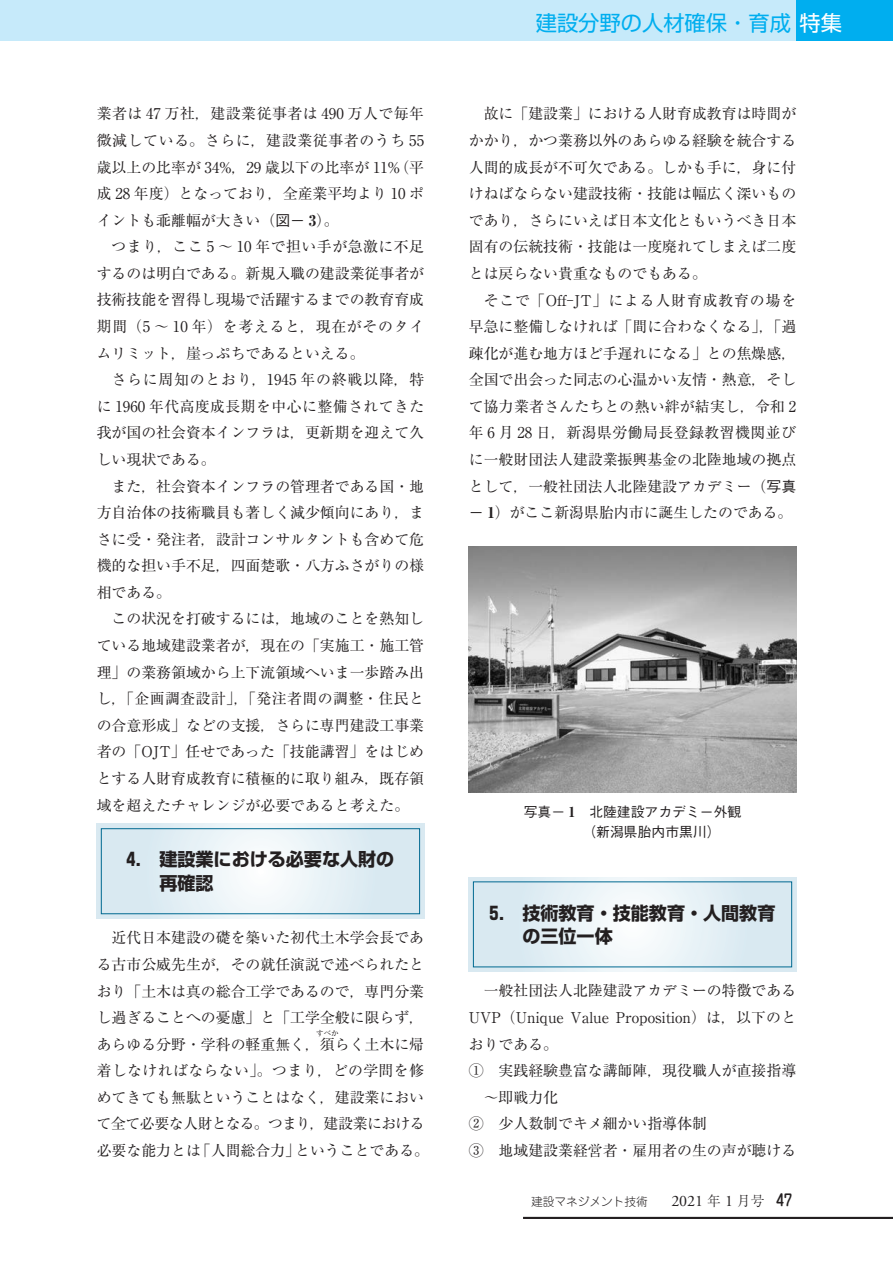
<style>
.page{position:relative;width:893px;height:1263px;background:#fff}
.page>*{position:absolute;margin:0;border:0;box-sizing:border-box;transform-origin:0 0}
.t1{font:21.3px "Shin Go Pr 6 N";color:#00aeef}
.t2{font:700 18px/23.4px "Shin Go Pr 6 N";color:#231f20}
.t3{font:14.85px/26.5px "Ryumin Pr 6 N";color:#231f20;text-align:justify}
.t4{font:500 13.8px/20.2px "Gothic BBB Pr 6 N";color:#231f20}
.t5{font:300 11.7px "Jun 101 Pro";color:#231f20}
.t6{font:7.5px "Ryumin Pr 6 N";color:#231f20}
.s1{font-family:"Gothic BBB Pr 6 N";font-weight:500}
.s2{font-weight:800}
.s3{color:#fff}
.s4{font-family:"Ryumin Pr 6 N";font-weight:800}
.s5{font-family:"Adobe Garamond Pro";font-weight:400;font-size:15.9px}
.s6{font-family:"Ryumin Pr 6 N";font-size:13.8px}
.s7{font-family:"Jun 34 Pro";font-weight:500;font-size:15.9px}
</style>
<div class="page">
<div style="left:795px;top:0;width:98px;height:40px;background:#00aeef"></div>
<div style="left:0;top:0;width:795px;height:40px;background:#c6eafa"></div>
<svg style="left:97px;top:824px;width:327px;height:94px;background:#d9e9f0"></svg>
<svg style="left:103px;top:830px;width:315px;height:82px"></svg>
<div style="left:101px;top:828px;width:319px;height:86px;border:1px solid #006991"></div>
<svg style="left:469px;top:877px;width:327px;height:95px;background:#bdd9e4"></svg>
<svg style="left:475px;top:883px;width:315px;height:82px"></svg>
<img style="left:469px;top:546px;width:327px;height:246px">
<hr style="left:523px;top:1217px;width:370px;height:2px;background:#231f20">
<p class="t3" style="left:97px;top:100px;width:329px">業者は 47 万社，建設業従事者は 490 万人で毎年微減している。さらに，建設業従事者のうち 55歳以上の比率が 34%，29 歳以下の比率が 11%（平成 28 年度）となっており，全産業平均より 10 ポイントも乖離幅が大きい（<span class="s1">図－</span> <span class="s2">3</span>）。</p>
<p class="t3" style="left:97px;top:233px;width:329px;text-indent:15px">つまり，ここ 5 〜 10 年で担い手が急激に不足するのは明白である。新規入職の建設業従事者が技術技能を習得し現場で活躍するまでの教育育成期間（5 〜 10 年）を考えると，現在がそのタイムリミット，崖っぷちであるといえる。</p>
<p class="t3" style="left:97px;top:366px;width:329px;text-indent:15px">さらに周知のとおり，1945 年の終戦以降，特に 1960 年代高度成長期を中心に整備されてきた我が国の社会資本インフラは，更新期を迎えて久しい現状である。</p>
<p class="t3" style="left:97px;top:472px;width:329px;text-indent:15px">また，社会資本インフラの管理者である国・地方自治体の技術職員も著しく減少傾向にあり，まさに受・発注者，設計コンサルタントも含めて危機的な担い手不足，四面楚歌・八方ふさがりの様相である。</p>
<p class="t3" style="left:97px;top:605px;width:329px;text-indent:15px">この状況を打破するには，地域のことを熟知している地域建設業者が，現在の「実施工・施工管理」の業務領域から上下流領域へいま一歩踏み出し，「企画調査設計」，「発注者間の調整・住民との合意形成」などの支援，さらに専門建設工事業者の「OJT」任せであった「技能講習」をはじめとする人財育成教育に積極的に取り組み，既存領域を超えたチャレンジが必要であると考えた。</p>
<p class="t2" style="left:159px;top:847px;width:236px;text-indent:-33px">4.　建設業における必要な人財の再確認</p>
<p class="t3" style="left:97px;top:924px;width:329px;text-indent:15px">近代日本建設の礎を築いた初代土木学会長である古市公威先生が，その就任演説で述べられたとおり「土木は真の総合工学であるので，専門分業し過ぎることへの憂慮」と「工学全般に限らず，あらゆる分野・学科の軽重無く，須らく土木に帰</p>
<p class="t6" style="left:316px;top:1027px;width:24px">すべか</p>
<p class="t3" style="left:96px;top:1056px;width:334px;text-align:left">着しなければならない」。つまり，どの学問を修めてきても無駄ということはなく，建設業において全て必要な人財となる。つまり，建設業における必要な能力とは「人間総合力」ということである。</p>
<h1 class="t1" style="left:536px;top:6px;width:308px">建設分野の人材確保・育成<span class="s3">特集</span></h1>
<p class="t3" style="left:469px;top:100px;width:329px;text-indent:15px">故に「建設業」における人財育成教育は時間がかかり，かつ業務以外のあらゆる経験を統合する人間的成長が不可欠である。しかも手に，身に付けねばならない建設技術・技能は幅広く深いものであり，さらにいえば日本文化ともいうべき日本固有の伝統技術・技能は一度廃れてしまえば二度とは戻らない貴重なものでもある。</p>
<p class="t3" style="left:469px;top:286px;width:329px;text-indent:15px">そこで「Off-JT」による人財育成教育の場を早急に整備しなければ「間に合わなくなる」，「過疎化が進む地方ほど手遅れになる」との焦燥感，全国で出会った同志の心温かい友情・熱意，そして協力業者さんたちとの熱い絆が結実し，令和 2年 6 月 28 日，新潟県労働局長登録教習機関並びに一般財団法人建設業振興基金の北陸地域の拠点として，一般社団法人北陸建設アカデミー（<span class="s1">写真－</span> <span class="s2">1</span>）がここ新潟県胎内市に誕生したのである。</p>
<p class="t4" style="left:582px;top:801px;width:160px;text-indent:-59px">写真－ <span class="s4">1</span> 北陸建設アカデミー外観（新潟県胎内市黒川）</p>
<p class="t2" style="left:522px;top:901px;width:254px;text-indent:-33px">5.　技術教育・技能教育・人間教育の三位一体</p>
<p class="t3" style="left:484px;top:977px;width:314px">一般社団法人北陸建設アカデミーの特徴である</p>
<p class="t3" style="left:469px;top:1003px;width:329px">UVP（Unique Value Proposition）は，以下のと</p>
<p class="t3" style="left:469px;top:1030px;width:91px">おりである。</p>
<p class="t3" style="left:469px;top:1056px;width:329px">①　実践経験豊富な講師陣，現役職人が直接指導</p>
<p class="t3" style="left:484px;top:1083px;width:76px">〜即戦力化</p>
<p class="t3" style="left:469px;top:1110px;width:240px">②　少人数制でキメ細かい指導体制</p>
<p class="t3" style="left:469px;top:1136px;width:329px">③　地域建設業経営者・雇用者の生の声が聴ける</p>
<p class="t5" style="left:531px;top:1192px;width:262px">建設マネジメント技術　　<span class="s5">2021</span> <span class="s6">年</span> <span class="s5">1</span> <span class="s6">月号</span> <span class="s7">47</span></p>
</div>
